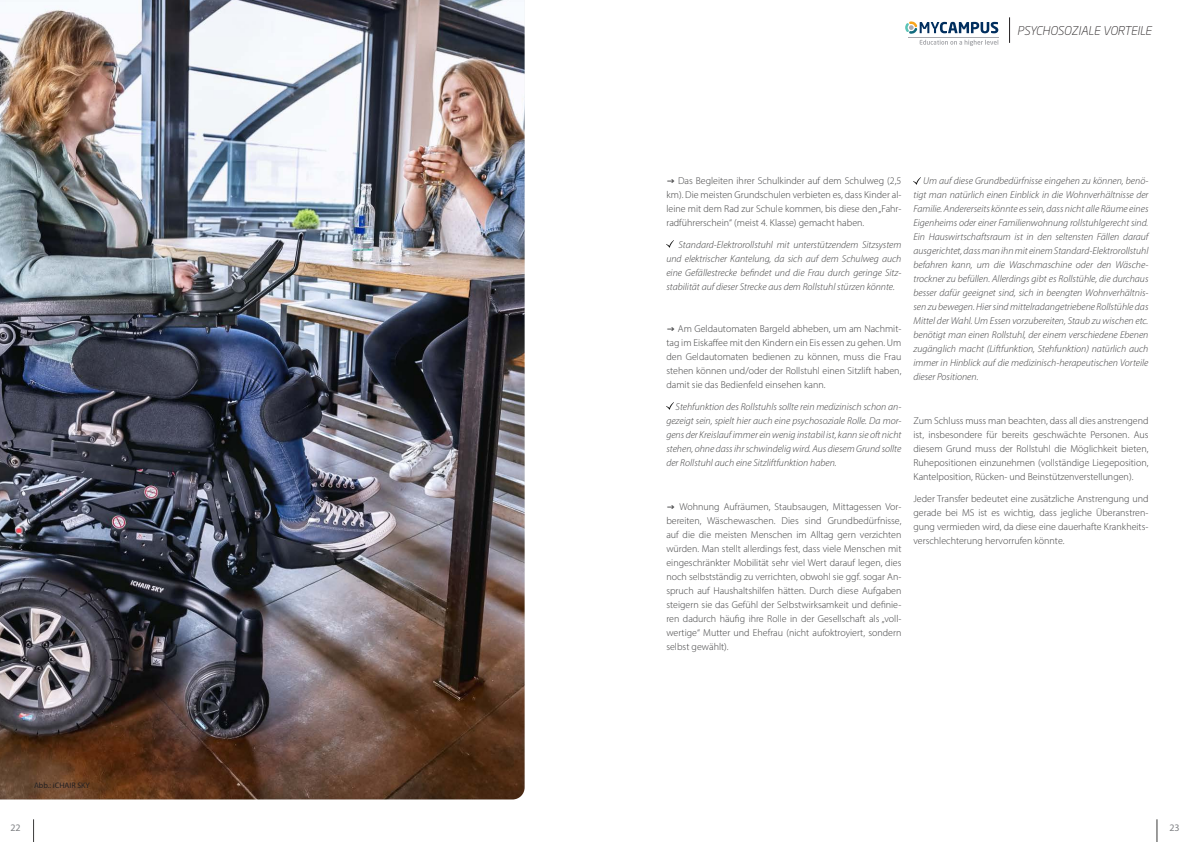
<style>
.page{position:relative;width:1191px;height:842px;background:#fff}
.page>*{position:absolute;margin:0;border:0;box-sizing:border-box;transform-origin:0 0}
.t1{font:italic 300 12px "Neo Sans W1 G";color:#231f20}
.Default{font:300 10px/14px "Myriad Pro";color:#3e3e3f;text-align:justify}
.Default-2{font:italic 300 10px/14px "Myriad Pro";color:#3e3e3f;text-align:justify}
.t2{font:10px "Myriad Pro";color:#808285}
.t3{font:8px "Myriad Pro";color:#231f20}
</style>
<div class="page">
<img style="left:0;top:0;width:524px;height:799px">
<hr style="left:908px;top:37px;width:90px;height:1px;background:#a8a9ad">
<svg style="left:919px;top:40px;width:79px;height:6px"></svg>
<svg style="left:905px;top:21px;width:93px;height:13px"></svg>
<svg style="left:1009px;top:17px;width:1px;height:26px"></svg>
<svg style="left:666px;top:241px;width:7px;height:7px"></svg>
<svg style="left:666px;top:403px;width:7px;height:7px"></svg>
<svg style="left:913px;top:178px;width:7px;height:6px"></svg>
<svg style="left:33px;top:819px;width:1px;height:23px"></svg>
<svg style="left:1156px;top:819px;width:1px;height:23px"></svg>
<p class="t3" style="left:34px;top:780px;width:57px">Abb.: iCHAIR SKY</p>
<p class="t1" style="left:1017px;top:23px;width:136px">PSYCHOSOZIALE VORTEILE</p>
<p class="Default" style="left:666px;top:173px;width:236px">→ Das Begleiten ihrer Schulkinder auf dem Schulweg (2,5 km). Die meisten Grundschulen verbieten es, dass Kinder al&shy;leine mit dem Rad zur Schule kommen, bis diese den „Fahr&shy;radführerschein“ (meist 4. Klasse) gemacht haben.</p>
<p class="Default-2" style="left:666px;top:237px;width:236px;text-indent:12px">Standard-Elektrorollstuhl mit unterstützendem Sitzsystem und elektrischer Kantelung, da sich auf dem Schulweg auch eine Gefällestrecke befindet und die Frau durch geringe Sitz&shy;stabilität auf dieser Strecke aus dem Rollstuhl stürzen könnte.</p>
<p class="Default" style="left:666px;top:321px;width:236px">→ Am Geldautomaten Bargeld abheben, um am Nachmit&shy;tag im Eiskaffee mit den Kindern ein Eis essen zu gehen. Um den Geldautomaten bedienen zu können, muss die Frau stehen können und/oder der Rollstuhl einen Sitzlift haben, damit sie das Bedienfeld einsehen kann.</p>
<p class="Default-2" style="left:666px;top:399px;width:236px;text-indent:9px">Stehfunktion des Rollstuhls sollte rein medizinisch schon an&shy;gezeigt sein, spielt hier auch eine psychosoziale Rolle. Da mor&shy;gens der Kreislauf immer ein wenig instabil ist, kann sie oft nicht stehen, ohne dass ihr schwindelig wird. Aus diesem Grund sollte der Rollstuhl auch eine Sitzliftfunktion haben.</p>
<p class="Default" style="left:666px;top:499px;width:236px">→ Wohnung Aufräumen, Staubsaugen, Mittagessen Vor&shy;bereiten, Wäschewaschen. Dies sind Grundbedürfnisse, auf die die meisten Menschen im Alltag gern verzichten würden. Man stellt allerdings fest, dass viele Menschen mit eingeschränkter Mobilität sehr viel Wert darauf legen, dies noch selbstständig zu verrichten, obwohl sie ggf. sogar An&shy;spruch auf Haushaltshilfen hätten. Durch diese Aufgaben steigern sie das Gefühl der Selbstwirksamkeit und definie&shy;ren dadurch häufig ihre Rolle in der Gesellschaft als „voll&shy;wertige“ Mutter und Ehefrau (nicht aufoktroyiert, sondern selbst gewählt).</p>
<p class="Default-2" style="left:913px;top:174px;width:236px;text-indent:10px">Um auf diese Grundbedürfnisse eingehen zu können, benö&shy;tigt man natürlich einen Einblick in die Wohnverhältnisse der Familie. Andererseits könnte es sein, dass nicht alle Räume eines Eigenheims oder einer Familienwohnung rollstuhlgerecht sind.<br>Ein Hauswirtschaftsraum ist in den seltensten Fällen darauf ausgerichtet, dass man ihn mit einem Standard-Elektrorollstuhl befahren kann, um die Waschmaschine oder den Wäsche&shy;trockner zu befüllen. Allerdings gibt es Rollstühle, die durchaus besser dafür geeignet sind, sich in beengten Wohnverhältnis&shy;sen zu bewegen. Hier sind mittelradangetriebene Rollstühle das Mittel der Wahl. Um Essen vorzubereiten, Staub zu wischen etc. benötigt man einen Rollstuhl, der einem verschiedene Ebenen zugänglich macht (Liftfunktion, Stehfunktion) natürlich auch immer in Hinblick auf die medizinisch-herapeutischen Vorteile dieser Positionen.</p>
<p class="Default" style="left:913px;top:414px;width:236px">Zum Schluss muss man beachten, dass all dies anstrengend ist, insbesondere für bereits geschwächte Personen. Aus diesem Grund muss der Rollstuhl die Möglichkeit bieten, Ruhepositionen einzunehmen (vollständige Liegeposition, Kantelposition, Rücken- und Beinstützenverstellungen).</p>
<p class="Default" style="left:913px;top:492px;width:236px">Jeder Transfer bedeutet eine zusätzliche Anstrengung und gerade bei MS ist es wichtig, dass jegliche Überanstren&shy;gung vermieden wird, da diese eine dauerhafte Krankheits&shy;verschlechterung hervorrufen könnte.</p>
<p class="t2" style="left:10px;top:821px;width:12px">22</p>
<p class="t2" style="left:1169px;top:821px;width:12px">23</p>
</div>
